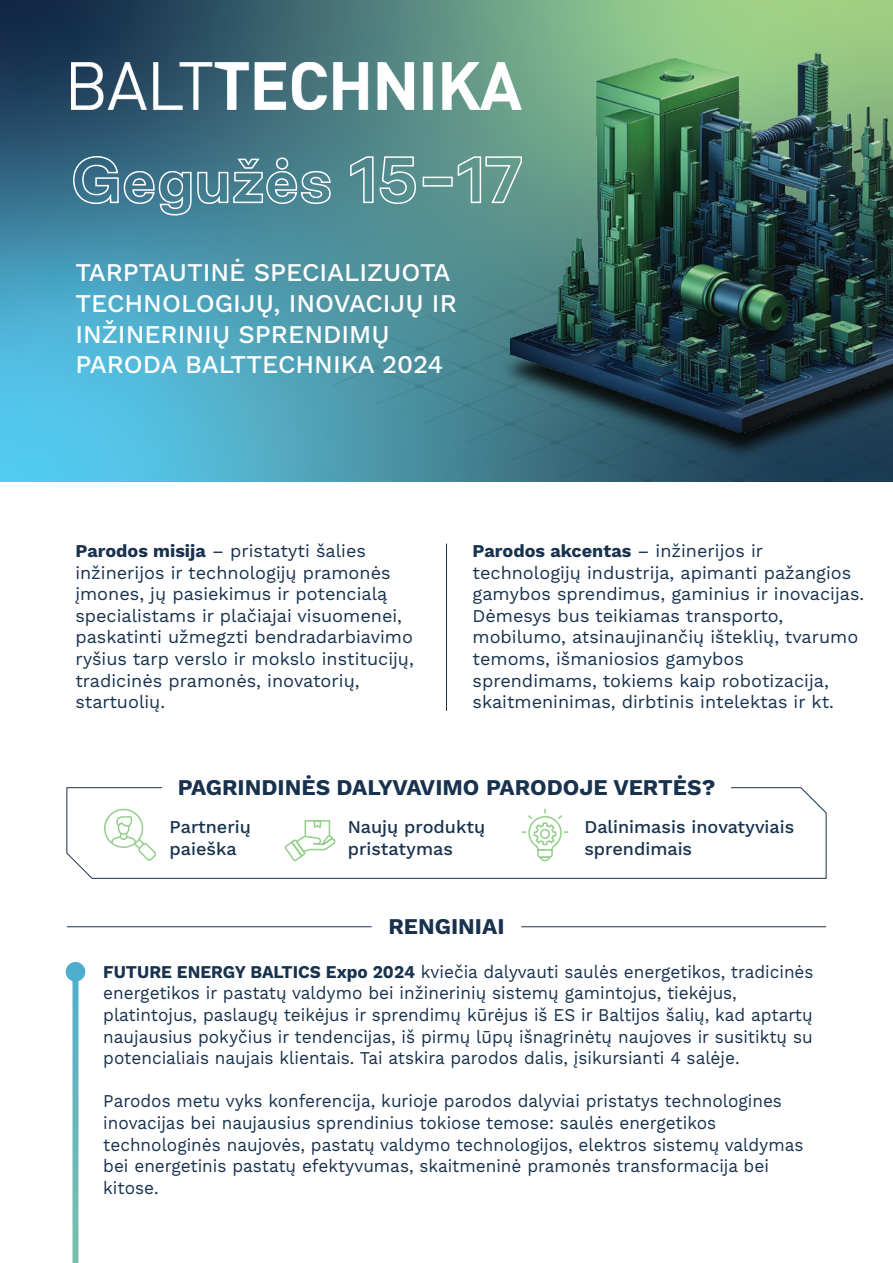
<style>
.page{position:relative;width:893px;height:1263px;background:#fff}
.page>*{position:absolute;margin:0;border:0;box-sizing:border-box;transform-origin:0 0}
.t1{font:500 25.5px/30.6px "Work Sans";color:#fff}
.t2{font:700 22.5px "Work Sans";color:#18324e}
.t3{font:18px/21.6px "Work Sans";color:#18324e;scale:.95 1}
.t4{font:18px/21.6px "Work Sans";color:#18324e}
.t5{font:500 18px/21.6px "Work Sans";color:#18324e}
.s1{font-weight:700}
</style>
<div class="page">
<svg style="left:0;top:0;width:893px;height:482px;background:#4f949f"></svg>
<svg style="left:332px;top:231px;width:561px;height:251px;background:#468391"></svg>
<img style="left:486px;top:235px;width:407px;height:224px">
<img style="left:510px;top:53px;width:383px;height:379px">
<img style="left:71px;top:62px;width:450px;height:48px">
<svg style="left:72px;top:155px;width:260px;height:61px;background:#5a8b9c"></svg>
<svg style="left:349px;top:156px;width:68px;height:49px;background:#6f9ea1"></svg>
<div style="left:423px;top:177px;width:30px;height:10px;border:2px solid #fff"></div>
<svg style="left:457px;top:156px;width:66px;height:48px;background:#76a59c"></svg>
<hr style="left:446px;top:544px;width:1px;height:167px;background:#18324e">
<svg style="left:66px;top:787px;width:761px;height:92px"></svg>
<div style="left:162px;top:775px;width:569px;height:25px;background:#fff"></div>
<hr style="left:521px;top:926px;width:305px;height:1px;background:#18324e">
<hr style="left:67px;top:926px;width:305px;height:1px;background:#18324e">
<svg style="left:522px;top:809px;width:46px;height:53px"></svg>
<svg style="left:283px;top:819px;width:54px;height:44px"></svg>
<div style="left:104px;top:809px;width:39px;height:39px;border:2px solid #94ce8b;border-radius:50%"></div>
<svg style="left:110px;top:815px;width:47px;height:46px"></svg>
<svg style="left:72px;top:981px;width:6px;height:282px;background:#74bcc0"></svg>
<div style="left:66px;top:962px;width:19px;height:19px;background:#4fadcd;border-radius:50%"></div>
<h1 class="t1" style="left:75px;top:259px;width:383px">TARPTAUTINĖ SPECIALIZUOTA<br>TECHNOLOGIJŲ, INOVACIJŲ IR<br>INŽINERINIŲ SPRENDIMŲ<br>PARODA BALTTECHNIKA 2024</h1>
<p class="t4" style="left:75px;top:541px;width:340px"><span class="s1">Parodos misija</span> – pristatyti šalies inžinerijos ir technologijų pramonės įmones, jų pasiekimus ir potencialą specialistams ir plačiajai visuomenei, paskatinti užmegzti bendradarbiavimo ryšius tarp verslo ir mokslo institucijų, tradicinės pramonės, inovatorių, startuolių.</p>
<p class="t4" style="left:472px;top:541px;width:393px"><span class="s1">Parodos akcentas</span> – inžinerijos ir technologijų industrija, apimanti pažangios gamybos sprendimus, gaminius ir inovacijas.<br>Dėmesys bus teikiamas transporto, mobilumo, atsinaujinančių išteklių, tvarumo temoms, išmaniosios gamybos sprendimams, tokiems kaip robotizacija, skaitmeninimas, dirbtinis intelektas ir kt.</p>
<p class="t2" style="left:178px;top:774px;width:539px">PAGRINDINĖS DALYVAVIMO PARODOJE VERTĖS?</p>
<p class="t5" style="left:170px;top:817px;width:83px">Partnerių paieška</p>
<p class="t5" style="left:348px;top:817px;width:139px">Naujų produktų pristatymas</p>
<p class="t5" style="left:584px;top:817px;width:211px">Dalinimasis inovatyviais sprendimais</p>
<p class="t2" style="left:388px;top:914px;width:118px">RENGINIAI</p>
<p class="t3" style="left:103px;top:962px;width:749px"><span class="s1">FUTURE ENERGY BALTICS Expo 2024</span> kviečia dalyvauti saulės energetikos, tradicinės energetikos ir pastatų valdymo bei inžinerinių sistemų gamintojus, tiekėjus, platintojus, paslaugų teikėjus ir sprendimų kūrėjus iš ES ir Baltijos šalių, kad aptartų naujausius pokyčius ir tendencijas, iš pirmų lūpų išnagrinėtų naujoves ir susitiktų su potencialiais naujais klientais. Tai atskira parodos dalis, įsikursianti 4 salėje.</p>
<p class="t3" style="left:103px;top:1091px;width:739px">Parodos metu vyks konferencija, kurioje parodos dalyviai pristatys technologines inovacijas bei naujausius sprendinius tokiose temose: saulės energetikos technologinės naujovės, pastatų valdymo technologijos, elektros sistemų valdymas bei energetinis pastatų efektyvumas, skaitmeninė pramonės transformacija bei kitose.</p>
</div>
